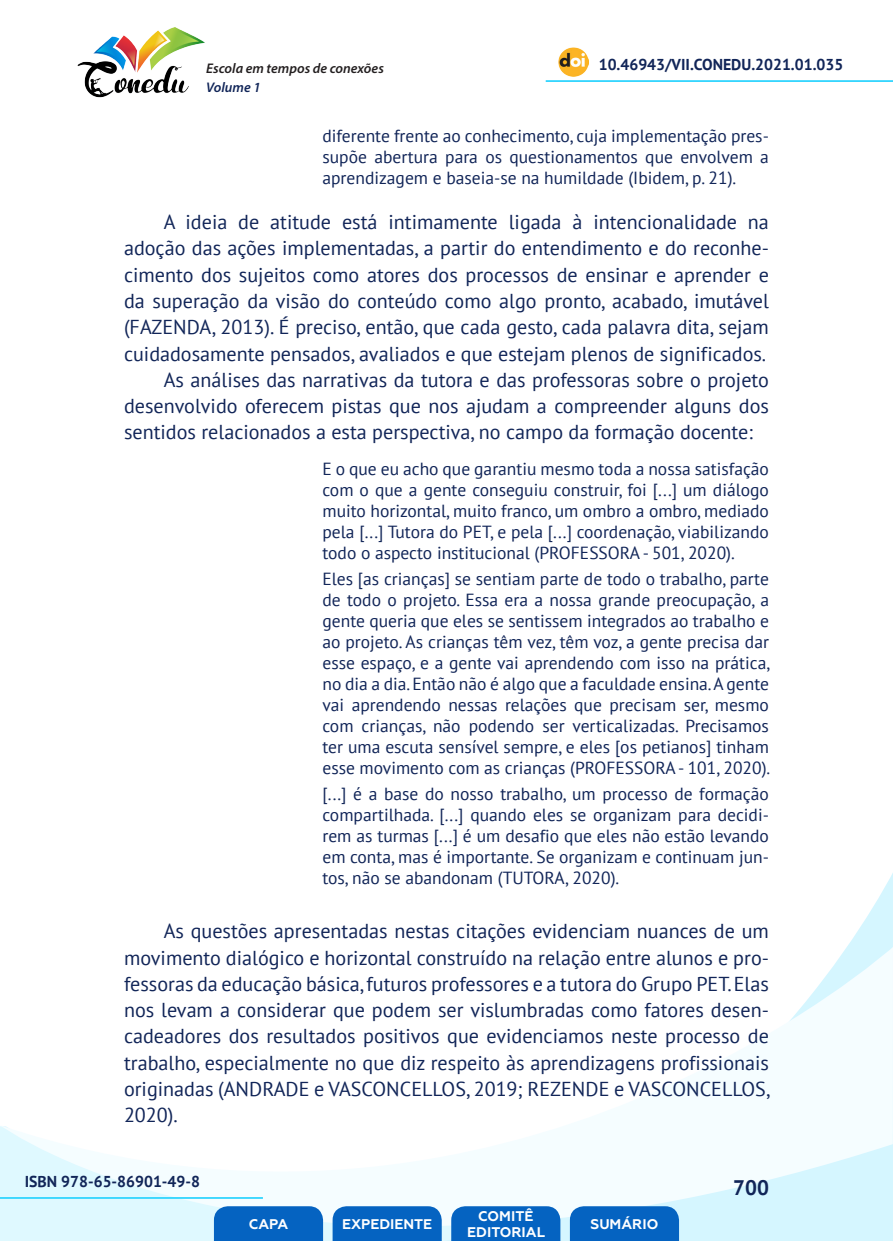
<style>
.page{position:relative;width:893px;height:1241px;background:#fff}
.page>*{position:absolute;margin:0;border:0;box-sizing:border-box;transform-origin:0 0}
.t1{font:700 21px "PT Sans";color:#112558}
._8_CORPO{font:20.12px/26.2px "PT Sans";color:#112558;text-align:justify}
._12_CITACAO{font:17.5px/21px "PT Sans";color:#112558;text-align:justify}
.t2{font:700 15.75px "PT Sans";color:#112558}
.t3{font:700 14px/16.8px "Geometria";color:#fff;text-align:center}
.t4{font:italic 600 14px "Myriad Pro";color:#231f20}
.t5{font:italic 600 14px "Myriad Pro";color:#112558}
</style>
<div class="page">
<svg style="left:848px;top:873px;width:45px;height:73px"></svg>
<svg style="left:0;top:946px;width:893px;height:294px"></svg>
<hr style="left:0;top:1196px;width:263px;height:2px;background:#2dd4fe">
<hr style="left:546px;top:80px;width:347px;height:2px;background:#2dd4fe">
<img style="left:559px;top:47px;width:30px;height:30px">
<img style="left:77px;top:27px;width:128px;height:71px">
<svg style="left:214px;top:1205px;width:109px;height:35px;background:#126bc4"></svg>
<svg style="left:333px;top:1205px;width:109px;height:35px;background:#126bc4"></svg>
<svg style="left:451px;top:1205px;width:109px;height:35px;background:#126bc4"></svg>
<svg style="left:570px;top:1205px;width:109px;height:35px;background:#116bc4"></svg>
<p class="t4" style="left:206px;top:59px;width:179px">Escola em tempos de conexões</p>
<p class="t2" style="left:599px;top:54px;width:246px">10.46943/VII.CONEDU.2021.01.035</p>
<p class="t5" style="left:206px;top:78px;width:56px">Volume 1</p>
<p class="_12_CITACAO" style="left:322px;top:125px;width:448px">diferente frente ao conhecimento, cuja implementação pres&shy;supõe abertura para os questionamentos que envolvem a aprendizagem e baseia-se na humildade (Ibidem, p. 21).</p>
<p class="_8_CORPO" style="left:124px;top:208px;width:646px;text-indent:40px">A ideia de atitude está intimamente ligada à intencionalidade na adoção das ações implementadas, a partir do entendimento e do reconhe&shy;cimento dos sujeitos como atores dos processos de ensinar e aprender e da superação da visão do conteúdo como algo pronto, acabado, imutável (FAZENDA, 2013). É preciso, então, que cada gesto, cada palavra dita, sejam cuidadosamente pensados, avaliados e que estejam plenos de significados.</p>
<p class="_8_CORPO" style="left:124px;top:366px;width:646px;text-indent:40px">As análises das narrativas da tutora e das professoras sobre o projeto desenvolvido oferecem pistas que nos ajudam a compreender alguns dos sentidos relacionados a esta perspectiva, no campo da formação docente:</p>
<p class="_12_CITACAO" style="left:322px;top:458px;width:448px">E o que eu acho que garantiu mesmo toda a nossa satisfação com o que a gente conseguiu construir, foi [...] um diálogo muito horizontal, muito franco, um ombro a ombro, mediado pela [...] Tutora do PET, e pela [...] coordenação, viabilizando todo o aspecto institucional (PROFESSORA - 501, 2020).</p>
<p class="_12_CITACAO" style="left:322px;top:568px;width:449px">Eles [as crianças] se sentiam parte de todo o trabalho, parte de todo o projeto. Essa era a nossa grande preocupação, a gente queria que eles se sentissem integrados ao trabalho e ao projeto. As crianças têm vez, têm voz, a gente precisa dar esse espaço, e a gente vai aprendendo com isso na prática, no dia a dia. Então não é algo que a faculdade ensina. A gente vai aprendendo nessas relações que precisam ser, mesmo com crianças, não podendo ser verticalizadas. Precisamos ter uma escuta sensível sempre, e eles [os petianos] tinham esse movimento com as crianças (PROFESSORA - 101, 2020).</p>
<p class="_12_CITACAO" style="left:322px;top:783px;width:448px">[...] é a base do nosso trabalho, um processo de formação compartilhada. [...] quando eles se organizam para decidi&shy;rem as turmas [...] é um desafio que eles não estão levando em conta, mas é importante. Se organizam e continuam jun&shy;tos, não se abandonam (TUTORA, 2020).</p>
<p class="_8_CORPO" style="left:124px;top:917px;width:648px;text-indent:40px">As questões apresentadas nestas citações evidenciam nuances de um movimento dialógico e horizontal construído na relação entre alunos e pro&shy;fessoras da educação básica, futuros professores e a tutora do Grupo PET. Elas nos levam a considerar que podem ser vislumbradas como fatores desen&shy;cadeadores dos resultados positivos que evidenciamos neste processo de trabalho, especialmente no que diz respeito às aprendizagens profissionais originadas (ANDRADE e VASCONCELLOS, 2019; REZENDE e VASCONCELLOS, 2020).</p>
<p class="t2" style="left:25px;top:1170px;width:177px">ISBN 978-65-86901-49-8</p>
<p class="t3" style="left:249px;top:1215px;width:41px">CAPA</p>
<p class="t3" style="left:342px;top:1215px;width:92px">EXPEDIENTE</p>
<p class="t3" style="left:467px;top:1207px;width:79px">COMITÊ<br>EDITORIAL</p>
<p class="t3" style="left:590px;top:1215px;width:69px">SUMÁRIO</p>
<p class="t1" style="left:733px;top:1173px;width:37px">700</p>
</div>
